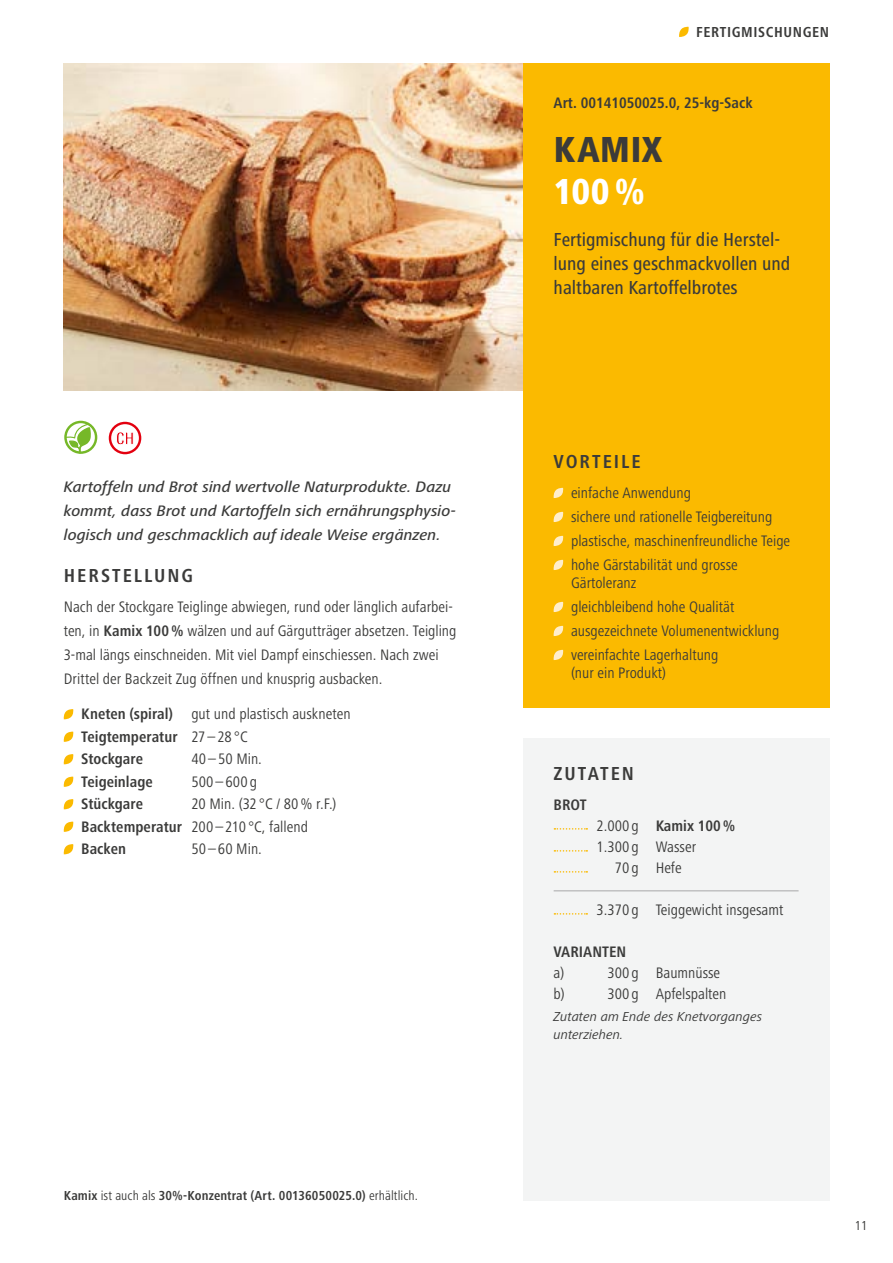
<style>
.page{position:relative;width:893px;height:1263px;background:#fff}
.page>*{position:absolute;margin:0;border:0;box-sizing:border-box;transform-origin:0 0}
.t1{font:800 condensed 37.5px "Frutiger Next Pro";color:#3b3b3a}
.t2{font:800 condensed 37.5px "Frutiger Next Pro";color:#fff}
.t3{font:500 condensed 19.5px/24px "Frutiger Next Pro";color:#3b3b3a}
.t4{font:700 condensed 19.5px "Frutiger Next Pro";letter-spacing:.1em;color:#3b3b3a}
.t5{font:condensed 15.75px/24px "Frutiger Next Pro";color:#3b3b3a}
.t6{font:700 condensed 15.75px/22.5px "Frutiger Next Pro";color:#3b3b3a}
.t7{font:italic 500 15.75px/24px "Frutiger Next Pro";letter-spacing:.005em;color:#3b3b3a}
.t8{font:700 condensed 15px "Frutiger Next Pro";letter-spacing:.04em;color:#3b3b3a}
.t9{font:700 condensed 13.5px "Frutiger Next Pro";letter-spacing:.01em;color:#3b3b3a}
.t10{font:italic 13.5px/18px "Frutiger Next Pro";color:#3b3b3a}
.t11{font:condensed 13.5px "Frutiger Next Pro";color:#3b3b3a}
.s1{font-weight:700}
.s2{font-weight:400}
</style>
<div class="page">
<img style="left:64px;top:64px;width:459px;height:326px">
<div style="left:523px;top:64px;width:306px;height:644px;background:#fbba00"></div>
<div style="left:523px;top:738px;width:306px;height:462px;background:#f3f4f4"></div>
<svg style="left:553px;top:488px;width:10px;height:10px"></svg>
<svg style="left:553px;top:512px;width:10px;height:10px"></svg>
<svg style="left:553px;top:536px;width:10px;height:10px"></svg>
<svg style="left:553px;top:560px;width:10px;height:10px"></svg>
<svg style="left:553px;top:602px;width:10px;height:10px"></svg>
<svg style="left:553px;top:626px;width:10px;height:10px"></svg>
<svg style="left:553px;top:650px;width:10px;height:10px"></svg>
<svg style="left:64px;top:709px;width:10px;height:10px"></svg>
<svg style="left:64px;top:732px;width:10px;height:10px"></svg>
<svg style="left:64px;top:754px;width:10px;height:10px"></svg>
<svg style="left:64px;top:777px;width:10px;height:10px"></svg>
<svg style="left:64px;top:799px;width:10px;height:10px"></svg>
<svg style="left:64px;top:822px;width:10px;height:10px"></svg>
<svg style="left:64px;top:844px;width:10px;height:10px"></svg>
<hr style="left:554px;top:890px;width:245px;height:1px;background:#a7a7a8">
<svg style="left:554px;top:828px;width:33px;height:2px"></svg>
<svg style="left:554px;top:850px;width:33px;height:2px"></svg>
<svg style="left:554px;top:871px;width:33px;height:2px"></svg>
<svg style="left:554px;top:913px;width:33px;height:2px"></svg>
<svg style="left:64px;top:421px;width:33px;height:33px"></svg>
<svg style="left:109px;top:422px;width:32px;height:32px"></svg>
<svg style="left:679px;top:27px;width:10px;height:10px"></svg>
<p class="t7" style="left:64px;top:475px;width:394px">Kartoffeln und Brot sind wertvolle Naturprodukte. Dazu kommt, dass Brot und Kartoffeln sich ernährungsphysio&shy;logisch und geschmacklich auf ideale Weise ergänzen.</p>
<p class="t4" style="left:64px;top:564px;width:131px">HERSTELLUNG</p>
<p class="t5" style="left:64px;top:595px;width:394px">Nach der Stockgare Teiglinge abwiegen, rund oder länglich aufarbei&shy;ten, in <span class="s1">Kamix 100%</span> wälzen und auf Gärgutträger absetzen. Teigling 3-mal längs einschneiden. Mit viel Dampf einschiessen. Nach zwei Drittel der Backzeit Zug öffnen und knusprig ausbacken.</p>
<p class="t6" style="left:81px;top:703px;width:271px">Kneten (spiral) <span class="s2">gut und plastisch auskneten<br></span>Teigtemperatur <span class="s2">27– 28 °C<br></span>Stockgare</p>
<p class="t5" style="left:191px;top:747px;width:72px">40 –50 Min.</p>
<p class="t6" style="left:81px;top:770px;width:73px">Teigeinlage</p>
<p class="t5" style="left:191px;top:770px;width:67px">500–600g</p>
<p class="t6" style="left:81px;top:793px;width:63px">Stückgare</p>
<p class="t5" style="left:81px;top:793px;width:257px;line-height:22.5px;text-indent:110px">20 Min. (32 °C / 80% r.F.)<br><span class="s1">Backtemperatur</span> 200 –210 °C, fallend<br><span class="s1">Backen</span></p>
<p class="t5" style="left:191px;top:837px;width:72px">50 – 60 Min.</p>
<p class="t9" style="left:64px;top:1188px;width:356px">Kamix <span class="s2">ist auch als</span> 30%-Konzentrat (Art. 00136050025.0) <span class="s2">erhältlich.</span></p>
<p class="t8" style="left:696px;top:23px;width:135px">FERTIGMISCHUNGEN</p>
<p class="t6" style="left:554px;top:92px;width:200px">Art. 00141050025.0, 25-kg-Sack</p>
<h1 class="t1" style="left:554px;top:128px;width:111px">KAMIX</h1>
<h1 class="t2" style="left:554px;top:170px;width:93px">100%</h1>
<p class="t3" style="left:554px;top:228px;width:238px">Fertigmischung für die Herstel&shy;lung eines geschmackvollen und haltbaren Kartoffelbrotes</p>
<p class="t4" style="left:554px;top:450px;width:89px">VORTEILE</p>
<p class="t5" style="left:571px;top:481px;width:221px">einfache Anwendung<br>sichere und rationelle Teigbereitung plastische, maschinenfreundliche Teige hohe Gärstabilität und grosse</p>
<p class="t5" style="left:571px;top:571px;width:210px">Gärtoleranz<br>gleichbleibend hohe Qualität ausgezeichnete Volumenentwicklung vereinfachte Lagerhaltung</p>
<p class="t5" style="left:571px;top:661px;width:96px">(nur ein Produkt)</p>
<p class="t4" style="left:554px;top:762px;width:82px">ZUTATEN</p>
<p class="t6" style="left:554px;top:793px;width:35px">BROT</p>
<p class="t6" style="left:596px;top:814px;width:141px"><span class="s2">2.000 g</span> Kamix 100%</p>
<p class="t5" style="left:596px;top:834px;width:101px">1.300 g Wasser</p>
<p class="t5" style="left:615px;top:855px;width:68px">70 g Hefe</p>
<p class="t5" style="left:596px;top:897px;width:189px">3.370 g Teiggewicht insgesamt</p>
<p class="t6" style="left:554px;top:940px;width:74px">VARIANTEN</p>
<p class="t5" style="left:554px;top:960px;width:12px">a)</p>
<p class="t5" style="left:607px;top:960px;width:114px">300 g Baumnüsse</p>
<p class="t5" style="left:554px;top:981px;width:13px">b)</p>
<p class="t5" style="left:607px;top:981px;width:120px">300 g Apfelspalten</p>
<p class="t10" style="left:554px;top:1007px;width:210px">Zutaten am Ende des Knetvorganges unterziehen.</p>
<p class="t11" style="left:855px;top:1218px;width:14px">11</p>
</div>
